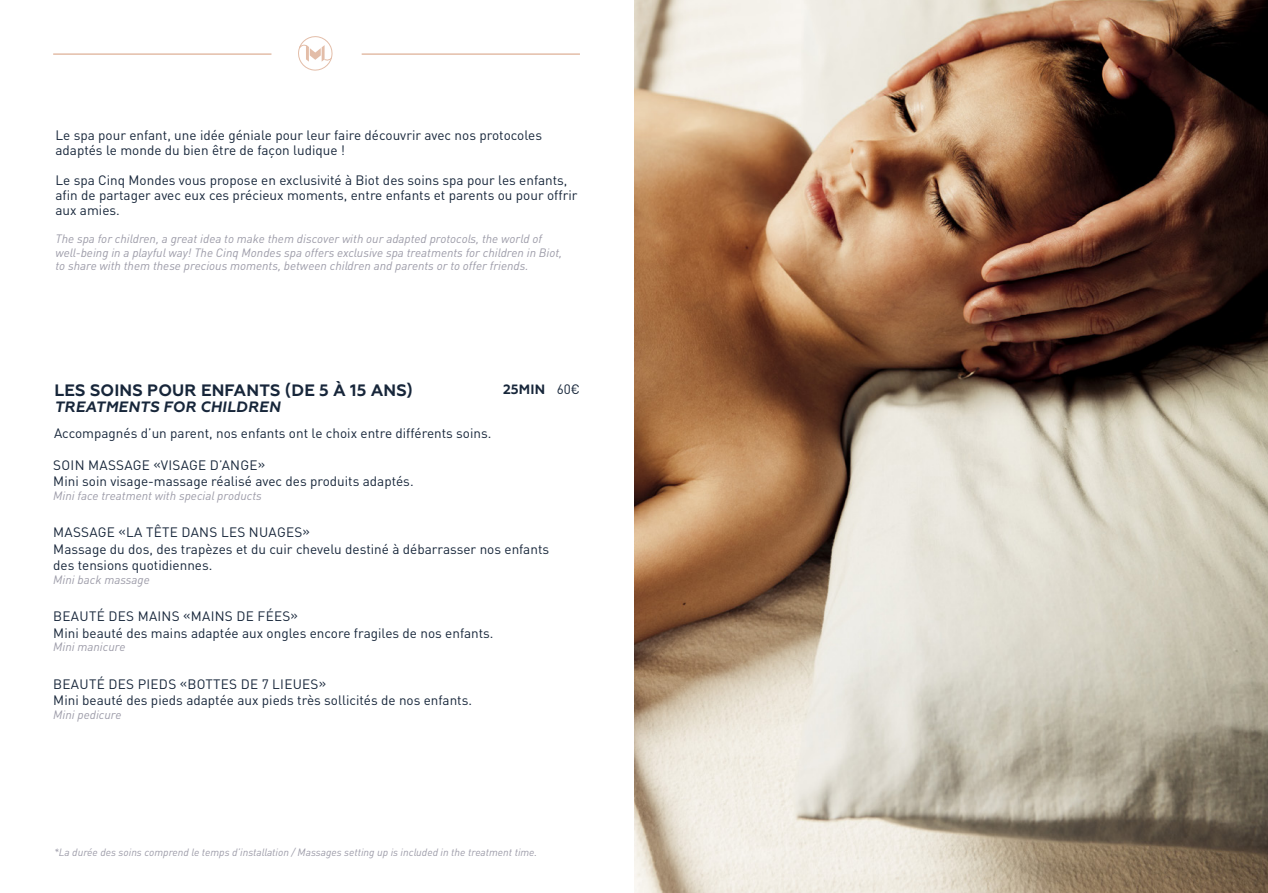
<style>
.page{position:relative;width:1268px;height:893px;background:#fff}
.page>*{position:absolute;margin:0;border:0;box-sizing:border-box;transform-origin:0 0}
.t1{font:700 16.5px "Geometria";letter-spacing:.01em;color:#17263a}
.t2{font:italic 700 15px "Geometria";letter-spacing:.01em;color:#17263a}
.t3{font:13.5px/16.5px "DIN Pro";color:#17263a}
.t4{font:700 13.5px "Geometria";letter-spacing:.01em;color:#17263a}
.t5{font:italic 12px/13.5px "DIN Pro";color:#9c9ba8}
.t6{font:italic 10.5px "DIN Pro";color:#9c9ba8}
.s1{font-family:"DIN Pro";font-weight:400}
</style>
<div class="page">
<img style="left:634px;top:0;width:633px;height:893px">
<hr style="left:361px;top:53px;width:219px;height:2px;background:#e3bda8">
<hr style="left:53px;top:53px;width:218px;height:2px;background:#e3bda8">
<svg style="left:298px;top:36px;width:35px;height:35px"></svg>
<p class="t3" style="left:55px;top:126px;width:488px;line-height:15px">Le spa pour enfant, une idée géniale pour leur faire découvrir avec nos protocoles adaptés le monde du bien être de façon ludique !</p>
<p class="t3" style="left:55px;top:171px;width:523px;line-height:15px">Le spa Cinq Mondes vous propose en exclusivité à Biot des soins spa pour les enfants, afin de partager avec eux ces précieux moments, entre enfants et parents ou pour offrir aux amies.</p>
<p class="t5" style="left:55px;top:231px;width:508px">The spa for children, a great idea to make them discover with our adapted protocols, the world of well-being in a playful way! The Cinq Mondes spa offers exclusive spa treatments for children in Biot, to share with them these precious moments, between children and parents or to offer friends.</p>
<p class="t1" style="left:54px;top:380px;width:360px">LES SOINS POUR ENFANTS (DE 5 À 15 ANS)</p>
<p class="t2" style="left:54px;top:398px;width:227px">TREATMENTS FOR CHILDREN</p>
<p class="t3" style="left:54px;top:423px;width:439px">Accompagnés d’un parent, nos enfants ont le choix entre différents soins.</p>
<p class="t4" style="left:503px;top:381px;width:78px">25MIN <span class="s1">60€</span></p>
<p class="t3" style="left:53px;top:455px;width:362px">SOIN MASSAGE «VISAGE D’ANGE»<br>Mini soin visage-massage réalisé avec des produits adaptés.</p>
<p class="t5" style="left:53px;top:487px;width:210px">Mini face treatment with special products</p>
<p class="t3" style="left:53px;top:523px;width:497px">MASSAGE «LA TÊTE DANS LES NUAGES»<br>Massage du dos, des trapèzes et du cuir chevelu destiné à débarrasser nos enfants des tensions quotidiennes.</p>
<p class="t5" style="left:53px;top:571px;width:98px">Mini back massage</p>
<p class="t3" style="left:53px;top:607px;width:441px">BEAUTÉ DES MAINS «MAINS DE FÉES»<br>Mini beauté des mains adaptée aux ongles encore fragiles de nos enfants.</p>
<p class="t5" style="left:53px;top:639px;width:74px">Mini manicure</p>
<p class="t3" style="left:53px;top:674px;width:420px">BEAUTÉ DES PIEDS «BOTTES DE 7 LIEUES»<br>Mini beauté des pieds adaptée aux pieds très sollicités de nos enfants.</p>
<p class="t5" style="left:53px;top:706px;width:70px">Mini pedicure</p>
<p class="t6" style="left:54px;top:844px;width:484px">*La durée des soins comprend le temps d’installation / Massages setting up is included in the treatment time.</p>
</div>
